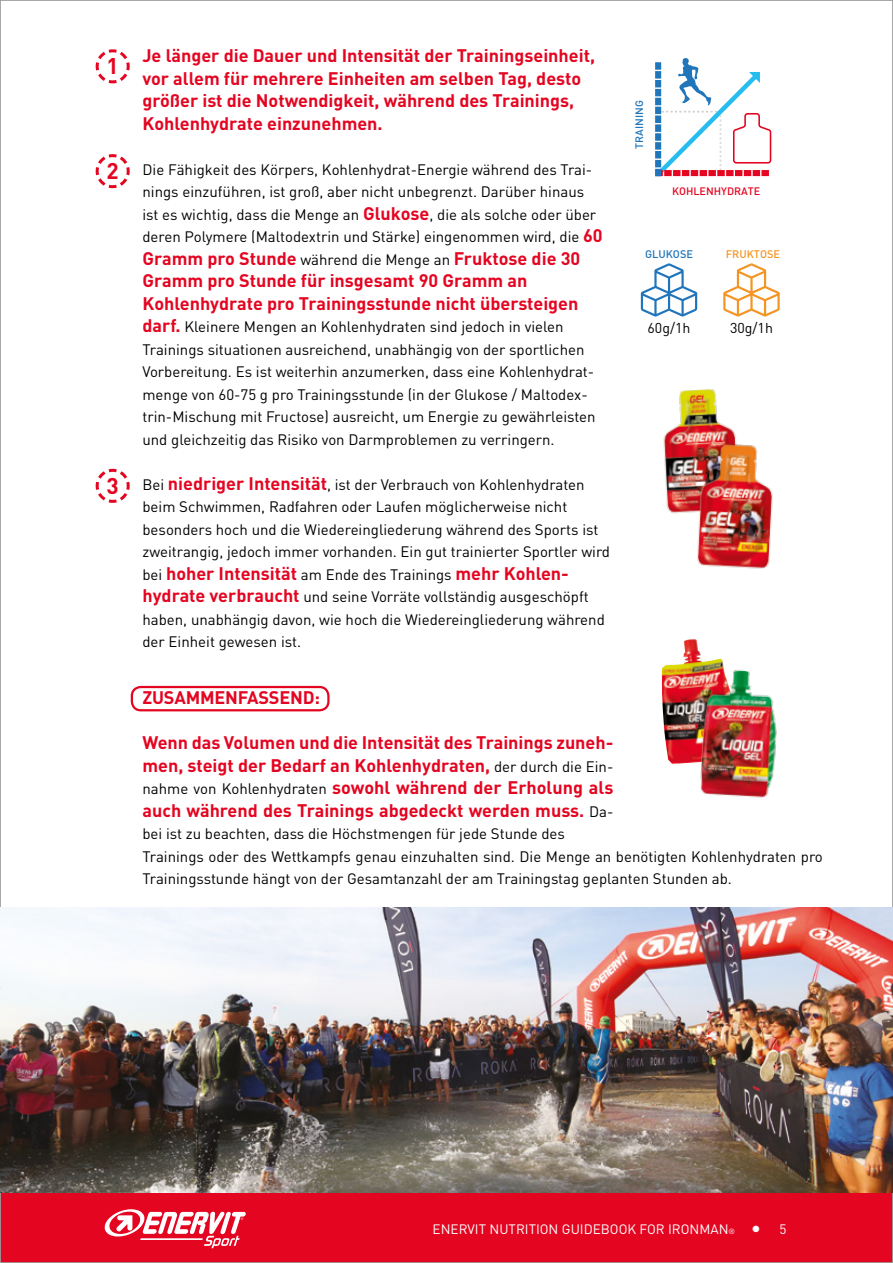
<style>
.page{position:relative;width:893px;height:1263px;background:#fff}
.page>*{position:absolute;margin:0;border:0;box-sizing:border-box;transform-origin:0 0}
.t1{font:700 22.5px "DIN";color:#e40521}
.t2{font:700 18px/22.5px "DIN";color:#e40521}
.t3{font:15px/22.5px "DIN";color:#000}
.t4{font:14.25px "DIN";color:#000}
.t5{font:13.5px "DIN";color:#fff}
.t6{font:500 10.95px "DIN";color:#f49523}
.t7{font:500 10.95px "DIN";color:#2075bb}
.t8{font:500 10.65px "DIN";color:#e40521}
.t9{font:500 10.65px "DIN";color:#2075bb}
.s1{font-weight:700;font-size:18px;color:#e40521}
.s2{font-weight:400;font-size:15px;color:#000}
.s3{font-size:7.5px}
</style>
<div class="page">
<div style="left:0;top:1193px;width:893px;height:70px;background:#e40521"></div>
<svg style="left:105px;top:1209px;width:141px;height:39px"></svg>
<div style="left:131px;top:686px;width:199px;height:25px;border:2px solid #e40521;border-radius:9px"></div>
<img style="left:0;top:908px;width:893px;height:285px">
<svg style="left:95px;top:49px;width:35px;height:35px"></svg>
<svg style="left:655px;top:58px;width:116px;height:119px"></svg>
<svg style="left:723px;top:263px;width:57px;height:53px"></svg>
<svg style="left:641px;top:263px;width:56px;height:53px"></svg>
<svg style="left:95px;top:468px;width:35px;height:35px"></svg>
<img style="left:663px;top:389px;width:73px;height:125px">
<img style="left:694px;top:440px;width:79px;height:129px">
<img style="left:662px;top:639px;width:39px;height:125px">
<img style="left:697px;top:656px;width:80px;height:142px">
<svg style="left:95px;top:154px;width:35px;height:35px"></svg>
<h1 class="t1" style="left:106px;top:52px;width:14px">1</h1>
<h1 class="t1" style="left:106px;top:156px;width:14px">2</h1>
<h1 class="t1" style="left:106px;top:471px;width:14px">3</h1>
<p class="t2" style="left:142px;top:44px;width:454px">Je länger die Dauer und Intensität der Trainingseinheit, vor allem für mehrere Einheiten am selben Tag, desto größer ist die Notwendigkeit, während des Trainings, Kohlenhydrate einzunehmen.</p>
<p class="t3" style="left:142px;top:158px;width:462px">Die Fähigkeit des Körpers, Kohlenhydrat-Energie während des Trai&shy;nings einzuführen, ist groß, aber nicht unbegrenzt. Darüber hinaus ist es wichtig, dass die Menge an <span class="s1">Glukose</span>, die als solche oder über deren Polymere (Maltodextrin und Stärke) eingenommen wird, die <span class="s1">60</span></p>
<p class="t2" style="left:142px;top:246px;width:439px">Gramm pro Stunde <span class="s2">während die Menge an</span> Fruktose die 30<br>Gramm pro Stunde für insgesamt 90 Gramm an<br>Kohlenhydrate pro Trainingsstunde nicht übersteigen</p>
<p class="t3" style="left:142px;top:315px;width:455px"><span class="s1">darf.</span> Kleinere Mengen an Kohlenhydraten sind jedoch in vielen Trainings situationen ausreichend, unabhängig von der sportlichen Vorbereitung. Es ist weiterhin anzumerken, dass eine Kohlenhydrat&shy;menge von 60-75 g pro Trainingsstunde (in der Glukose / Maltodex&shy;trin-Mischung mit Fructose) ausreicht, um Energie zu gewährleisten und gleichzeitig das Risiko von Darmproblemen zu verringern.</p>
<p class="t3" style="left:142px;top:473px;width:469px">Bei <span class="s1">niedriger Intensität</span>, ist der Verbrauch von Kohlenhydraten beim Schwimmen, Radfahren oder Laufen möglicherweise nicht besonders hoch und die Wiedereingliederung während des Sports ist zweitrangig, jedoch immer vorhanden. Ein gut trainierter Sportler wird</p>
<p class="t2" style="left:142px;top:561px;width:428px"><span class="s2">bei</span> hoher Intensität <span class="s2">am Ende des Trainings</span> mehr Kohlen-</p>
<p class="t3" style="left:142px;top:585px;width:464px"><span class="s1">hydrate verbraucht</span> und seine Vorräte vollständig ausgeschöpft haben, unabhängig davon, wie hoch die Wiedereingliederung während der Einheit gewesen ist.</p>
<p class="t9" style="left:632px;top:149px;width:50px;rotate:-90deg">TRAINING</p>
<p class="t8" style="left:672px;top:185px;width:90px">KOHLENHYDRATE</p>
<p class="t7" style="left:645px;top:247px;width:49px">GLUKOSE</p>
<p class="t6" style="left:726px;top:247px;width:56px">FRUKTOSE</p>
<p class="t4" style="left:648px;top:319px;width:44px">60g/1h</p>
<p class="t4" style="left:730px;top:319px;width:44px">30g/1h</p>
<p class="t2" style="left:142px;top:686px;width:179px">ZUSAMMENFASSEND:</p>
<p class="t2" style="left:142px;top:731px;width:472px;text-align:justify">Wenn das Volumen und die Intensität des Trainings zuneh&shy;men, steigt der Bedarf an Kohlenhydraten, <span class="s2">der durch die Ein&shy;nahme von Kohlenhydraten</span> sowohl während der Erholung als auch während des Trainings abgedeckt werden muss. <span class="s2">Da-</span></p>
<p class="t3" style="left:142px;top:822px;width:682px">bei ist zu beachten, dass die Höchstmengen für jede Stunde des<br>Trainings oder des Wettkampfs genau einzuhalten sind. Die Menge an benötigten Kohlenhydraten pro<br>Trainingsstunde hängt von der Gesamtanzahl der am Trainingstag geplanten Stunden ab.</p>
<p class="t5" style="left:433px;top:1220px;width:304px">ENERVIT NUTRITION GUIDEBOOK FOR IRONMAN<span class="s3">®</span></p>
<p class="t5" style="left:752px;top:1220px;width:36px">● 5</p>
</div>
